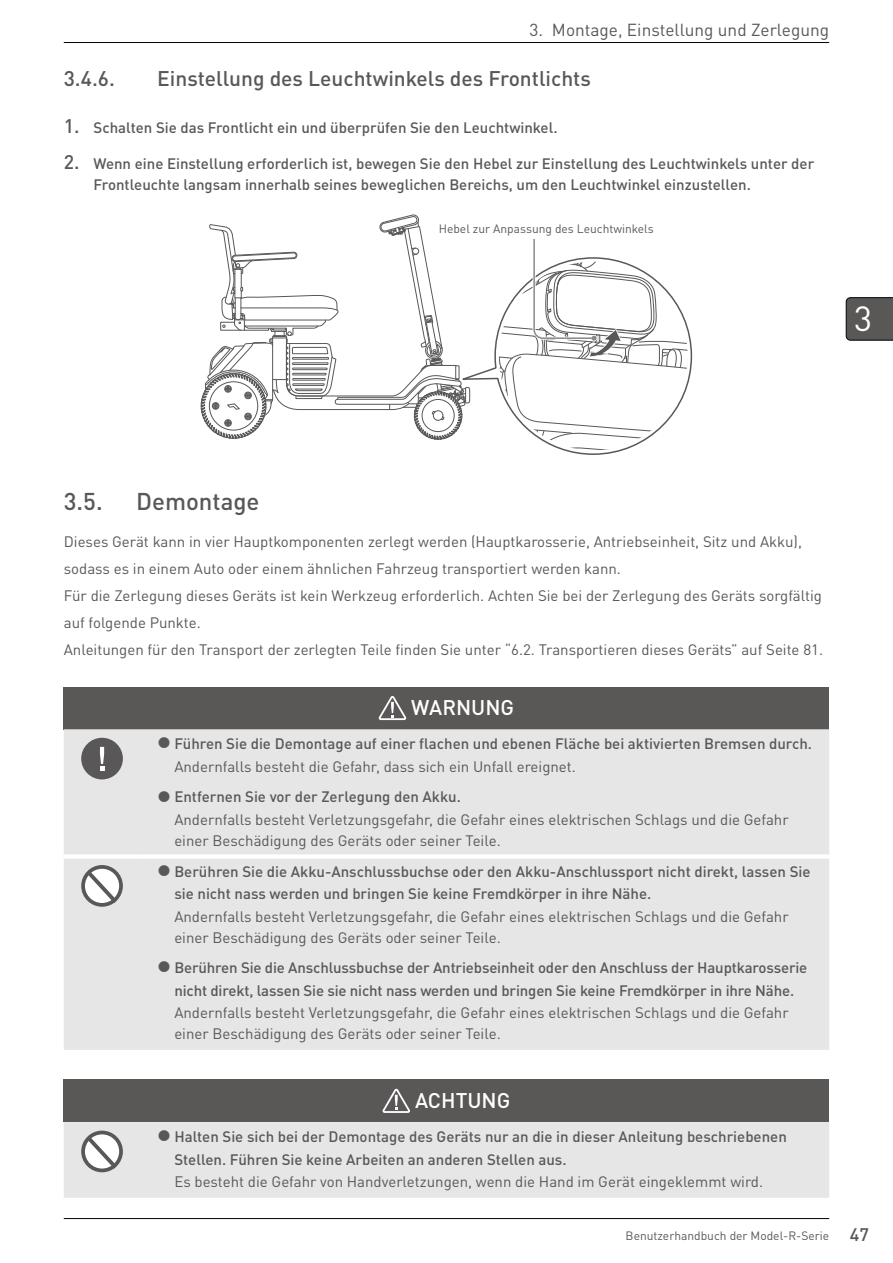
<style>
.page{position:relative;width:893px;height:1263px;background:#fff}
.page>*{position:absolute;margin:0;border:0;box-sizing:border-box;transform-origin:0 0}
.t1{font:34.5px "DIN Pro";color:#fff}
.t2{font:500 24px "DIN Pro";color:#5a5757}
.t3{font:500 21px "DIN Pro";color:#5a5757}
.t4{font:500 21px "DIN Pro";color:#fff}
.t5{font:17.25px "DIN Pro";color:#5a5757}
.t6{font:15px/27px "DIN Pro";color:#5a5757}
.t7{font:500 15px/22.5px "DIN Pro";color:#5a5757}
.t8{font:12px "DIN Pro";color:#5a5757}
.s1{font-size:19.5px}
.s2{font-weight:500;font-size:18px}
</style>
<div class="page">
<hr style="left:64px;top:1218px;width:765px;height:1px;background:#000">
<hr style="left:64px;top:42px;width:765px;height:1px;background:#000">
<svg style="left:846px;top:297px;width:47px;height:44px;background:#565353"></svg>
<svg style="left:201px;top:214px;width:253px;height:226px"></svg>
<svg style="left:454px;top:327px;width:239px;height:128px"></svg>
<svg style="left:499px;top:239px;width:189px;height:211px"></svg>
<div style="left:64px;top:687px;width:765px;height:42px;background:#5a5757"></div>
<div style="left:64px;top:729px;width:765px;height:321px;background:#e6e6e7"></div>
<div style="left:64px;top:854px;width:76px;height:5px;background:#fff"></div>
<div style="left:140px;top:854px;width:689px;height:5px;background:#fff"></div>
<svg style="left:379px;top:696px;width:27px;height:24px"></svg>
<div style="left:81px;top:738px;width:42px;height:41px;background:#595757;border-radius:50%"></div>
<svg style="left:100px;top:747px;width:4px;height:23px"></svg>
<svg style="left:81px;top:865px;width:42px;height:42px"></svg>
<div style="left:64px;top:1079px;width:765px;height:43px;background:#5a5757"></div>
<div style="left:64px;top:1122px;width:765px;height:76px;background:#e6e6e7"></div>
<svg style="left:383px;top:1089px;width:27px;height:24px"></svg>
<svg style="left:81px;top:1130px;width:42px;height:42px"></svg>
<svg style="left:159px;top:737px;width:10px;height:11px"></svg>
<svg style="left:159px;top:791px;width:10px;height:11px"></svg>
<svg style="left:159px;top:865px;width:10px;height:11px"></svg>
<svg style="left:159px;top:961px;width:10px;height:11px"></svg>
<svg style="left:159px;top:1130px;width:10px;height:11px"></svg>
<p class="t5" style="left:530px;top:17px;width:301px">3. Montage, Einstellung und Zerlegung</p>
<h3 class="t3" style="left:64px;top:62px;width:53px">3.4.6.</h3>
<h3 class="t3" style="left:157px;top:62px;width:435px">Einstellung des Leuchtwinkels des Frontlichts</h3>
<p class="t7" style="left:64px;top:115px;width:495px"><span class="s1">1.</span> Schalten Sie das Frontlicht ein und überprüfen Sie den Leuchtwinkel.</p>
<p class="t7" style="left:94px;top:152px;width:722px;line-height:21px;text-indent:-30px"><span class="s1">2.</span> Wenn eine Einstellung erforderlich ist, bewegen Sie den Hebel zur Einstellung des Leuchtwinkels unter der<br>Frontleuchte langsam innerhalb seines beweglichen Bereichs, um den Leuchtwinkel einzustellen.</p>
<p class="t8" style="left:439px;top:220px;width:217px">Hebel zur Anpassung des Leuchtwinkels</p>
<h1 class="t1" style="left:854px;top:292px;width:20px">3</h1>
<h2 class="t2" style="left:64px;top:482px;width:40px">3.5.</h2>
<h2 class="t2" style="left:136px;top:482px;width:125px">Demontage</h2>
<p class="t6" style="left:64px;top:527px;width:761px">Dieses Gerät kann in vier Hauptkomponenten zerlegt werden (Hauptkarosserie, Antriebseinheit, Sitz und Akku), sodass es in einem Auto oder einem ähnlichen Fahrzeug transportiert werden kann.<br>Für die Zerlegung dieses Geräts ist kein Werkzeug erforderlich. Achten Sie bei der Zerlegung des Geräts sorgfältig auf folgende Punkte.<br>Anleitungen für den Transport der zerlegten Teile finden Sie unter “6.2. Transportieren dieses Geräts” auf Seite 81.</p>
<h3 class="t4" style="left:411px;top:692px;width:104px">WARNUNG</h3>
<p class="t7" style="left:174px;top:732px;width:639px">Führen Sie die Demontage auf einer flachen und ebenen Fläche bei aktivierten Bremsen durch.</p>
<p class="t6" style="left:174px;top:752px;width:403px">Andernfalls besteht die Gefahr, dass sich ein Unfall ereignet.</p>
<p class="t7" style="left:174px;top:785px;width:288px">Entfernen Sie vor der Zerlegung den Akku.</p>
<p class="t6" style="left:174px;top:808px;width:616px;line-height:21px">Andernfalls besteht Verletzungsgefahr, die Gefahr eines elektrischen Schlags und die Gefahr einer Beschädigung des Geräts oder seiner Teile.</p>
<p class="t7" style="left:174px;top:859px;width:638px">Berühren Sie die Akku-Anschlussbuchse oder den Akku-Anschlussport nicht direkt, lassen Sie sie nicht nass werden und bringen Sie keine Fremdkörper in ihre Nähe.</p>
<p class="t6" style="left:174px;top:905px;width:616px;line-height:21px">Andernfalls besteht Verletzungsgefahr, die Gefahr eines elektrischen Schlags und die Gefahr einer Beschädigung des Geräts oder seiner Teile.</p>
<p class="t7" style="left:174px;top:955px;width:634px">Berühren Sie die Anschlussbuchse der Antriebseinheit oder den Anschluss der Hauptkarosserie nicht direkt, lassen Sie sie nicht nass werden und bringen Sie keine Fremdkörper in ihre Nähe.</p>
<p class="t6" style="left:174px;top:1001px;width:616px;line-height:21px">Andernfalls besteht Verletzungsgefahr, die Gefahr eines elektrischen Schlags und die Gefahr einer Beschädigung des Geräts oder seiner Teile.</p>
<h3 class="t4" style="left:415px;top:1084px;width:97px">ACHTUNG</h3>
<p class="t7" style="left:174px;top:1124px;width:614px">Halten Sie sich bei der Demontage des Geräts nur an die in dieser Anleitung beschriebenen<br>Stellen. Führen Sie keine Arbeiten an anderen Stellen aus.</p>
<p class="t6" style="left:174px;top:1167px;width:590px">Es besteht die Gefahr von Handverletzungen, wenn die Hand im Gerät eingeklemmt wird.</p>
<p class="t8" style="left:626px;top:1226px;width:245px">Benutzerhandbuch der Model-R-Serie <span class="s2">47</span></p>
</div>
